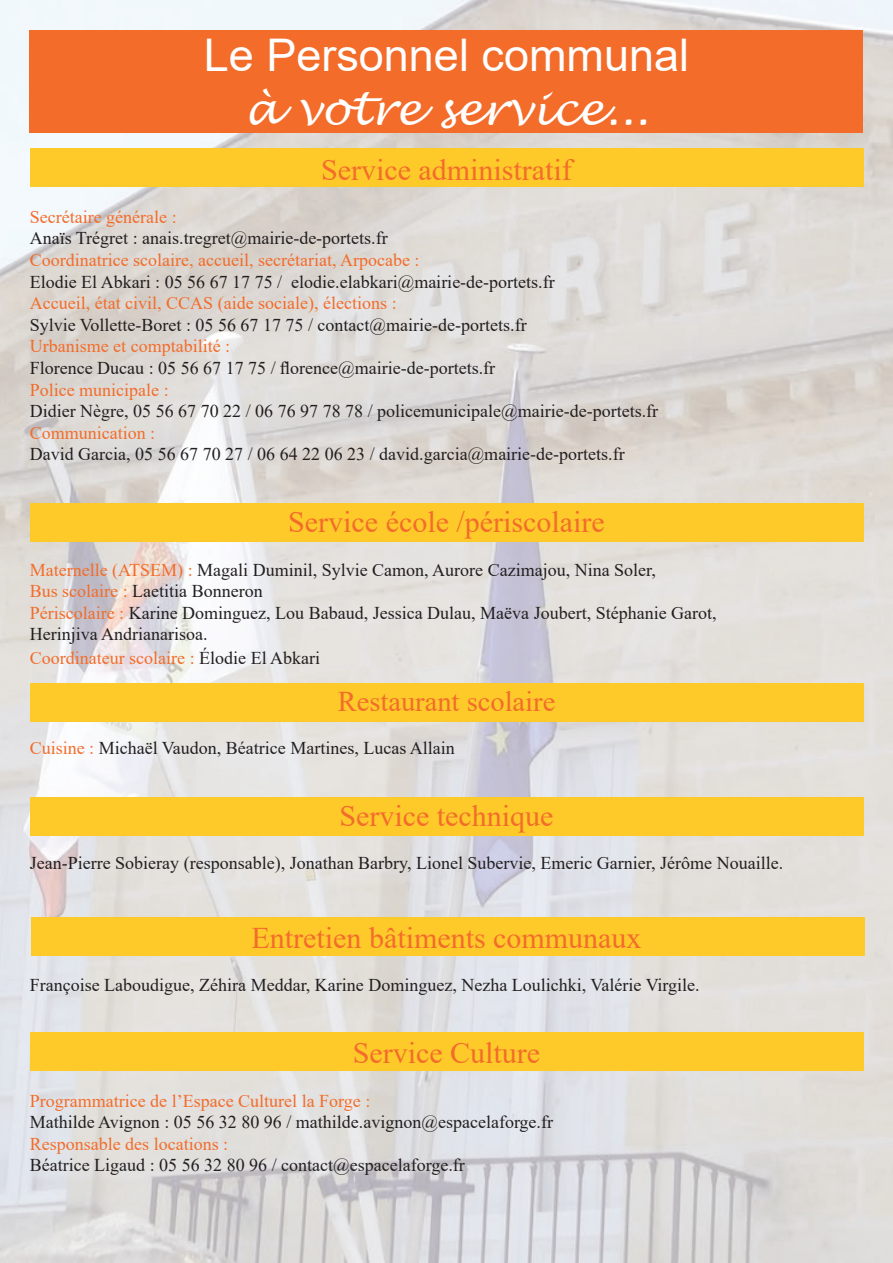
<style>
.page{position:relative;width:893px;height:1263px;background:#fff}
.page>*{position:absolute;margin:0;border:0;box-sizing:border-box;transform-origin:0 0}
.t1{font:45px "Arial";color:#fff}
.t2{font:italic 45px "Lucida Handwriting";color:#fff}
.t3{font:30px "Times New Roman";color:#f36c2a}
.t4{font:28.5px "Times New Roman";color:#f36c2a}
.t5{font:18px/21.6px "Times New Roman";color:#231f20}
.t6{font:18px "Times New Roman";color:#f36c2a}
.s1{color:#f36c2a}
.s2{color:#231f20}
</style>
<div class="page">
<img style="left:0;top:0;width:893px;height:1263px">
<div style="left:30px;top:503px;width:833px;height:38px;background:#feca2a"></div>
<div style="left:30px;top:683px;width:833px;height:38px;background:#feca2a"></div>
<div style="left:30px;top:797px;width:833px;height:39px;background:#feca2a"></div>
<div style="left:31px;top:917px;width:833px;height:39px;background:#feca2a"></div>
<div style="left:30px;top:1032px;width:833px;height:38px;background:#feca2a"></div>
<div style="left:30px;top:149px;width:833px;height:38px;background:#feca2a"></div>
<div style="left:30px;top:30px;width:833px;height:102px;background:#f36c2a"></div>
<h1 class="t1" style="left:204px;top:24px;width:487px">Le Personnel communal</h1>
<h1 class="t2" style="left:245px;top:81px;width:405px">à votre service...</h1>
<h2 class="t3" style="left:321px;top:148px;width:252px">Service administratif</h2>
<p class="t6" style="left:30px;top:204px;width:148px">Secrétaire générale :</p>
<p class="t5" style="left:30px;top:227px;width:360px">Anaïs Trégret : anais.tregret@mairie-de-portets.fr</p>
<p class="t6" style="left:30px;top:247px;width:391px">Coordinatrice scolaire, accueil, secrétariat, Arpocabe :</p>
<p class="t5" style="left:30px;top:270px;width:526px">Elodie El Abkari : 05 56 67 17 75 / elodie.elabkari@mairie-de-portets.fr</p>
<p class="t6" style="left:30px;top:290px;width:368px">Accueil, état civil, CCAS (aide sociale), élections :</p>
<p class="t5" style="left:30px;top:313px;width:498px">Sylvie Vollette-Boret : 05 56 67 17 75 / contact@mairie-de-portets.fr</p>
<p class="t6" style="left:30px;top:334px;width:202px">Urbanisme et comptabilité :</p>
<p class="t5" style="left:30px;top:357px;width:467px">Florence Ducau : 05 56 67 17 75 / florence@mairie-de-portets.fr</p>
<p class="t6" style="left:30px;top:377px;width:140px">Police municipale :</p>
<p class="t5" style="left:30px;top:400px;width:630px">Didier Nègre, 05 56 67 70 22 / 06 76 97 78 78 / policemunicipale@mairie-de-portets.fr</p>
<p class="t6" style="left:30px;top:420px;width:127px">Communication :</p>
<p class="t5" style="left:30px;top:443px;width:596px">David Garcia, 05 56 67 70 27 / 06 64 22 06 23 / david.garcia@mairie-de-portets.fr</p>
<h2 class="t3" style="left:288px;top:501px;width:318px">Service école /périscolaire</h2>
<p class="t5" style="left:30px;top:558px;width:688px"><span class="s1">Maternelle (ATSEM) :</span> Magali Duminil, Sylvie Camon, Aurore Cazimajou, Nina Soler,<br><span class="s1">Bus scolaire :</span> Laetitia Bonneron<br><span class="s1">Périscolaire :</span> Karine Dominguez, Lou Babaud, Jessica Dulau, Maëva Joubert, Stéphanie Garot, Herinjiva Andrianarisoa.</p>
<p class="t6" style="left:30px;top:646px;width:292px">Coordinateur scolaire : <span class="s2">Élodie El Abkari</span></p>
<h3 class="t4" style="left:338px;top:681px;width:219px">Restaurant scolaire</h3>
<p class="t5" style="left:30px;top:736px;width:427px"><span class="s1">Cuisine :</span> Michaël Vaudon, Béatrice Martines, Lucas Allain</p>
<h2 class="t3" style="left:339px;top:795px;width:216px">Service technique</h2>
<p class="t5" style="left:30px;top:852px;width:755px">Jean-Pierre Sobieray (responsable), Jonathan Barbry, Lionel Subervie, Emeric Garnier, Jérôme Nouaille.</p>
<h2 class="t3" style="left:252px;top:917px;width:391px">Entretien bâtiments communaux</h2>
<p class="t5" style="left:30px;top:974px;width:671px">Françoise Laboudigue, Zéhira Meddar, Karine Dominguez, Nezha Loulichki, Valérie Virgile.</p>
<h2 class="t3" style="left:353px;top:1032px;width:189px">Service Culture</h2>
<p class="t6" style="left:30px;top:1088px;width:342px">Programmatrice de l’Espace Culturel la Forge :</p>
<p class="t5" style="left:30px;top:1111px;width:525px">Mathilde Avignon : 05 56 32 80 96 / mathilde.avignon@espacelaforge.fr</p>
<p class="t6" style="left:30px;top:1131px;width:200px">Responsable des locations :</p>
<p class="t5" style="left:30px;top:1154px;width:437px">Béatrice Ligaud : 05 56 32 80 96 / contact@espacelaforge.fr</p>
</div>
